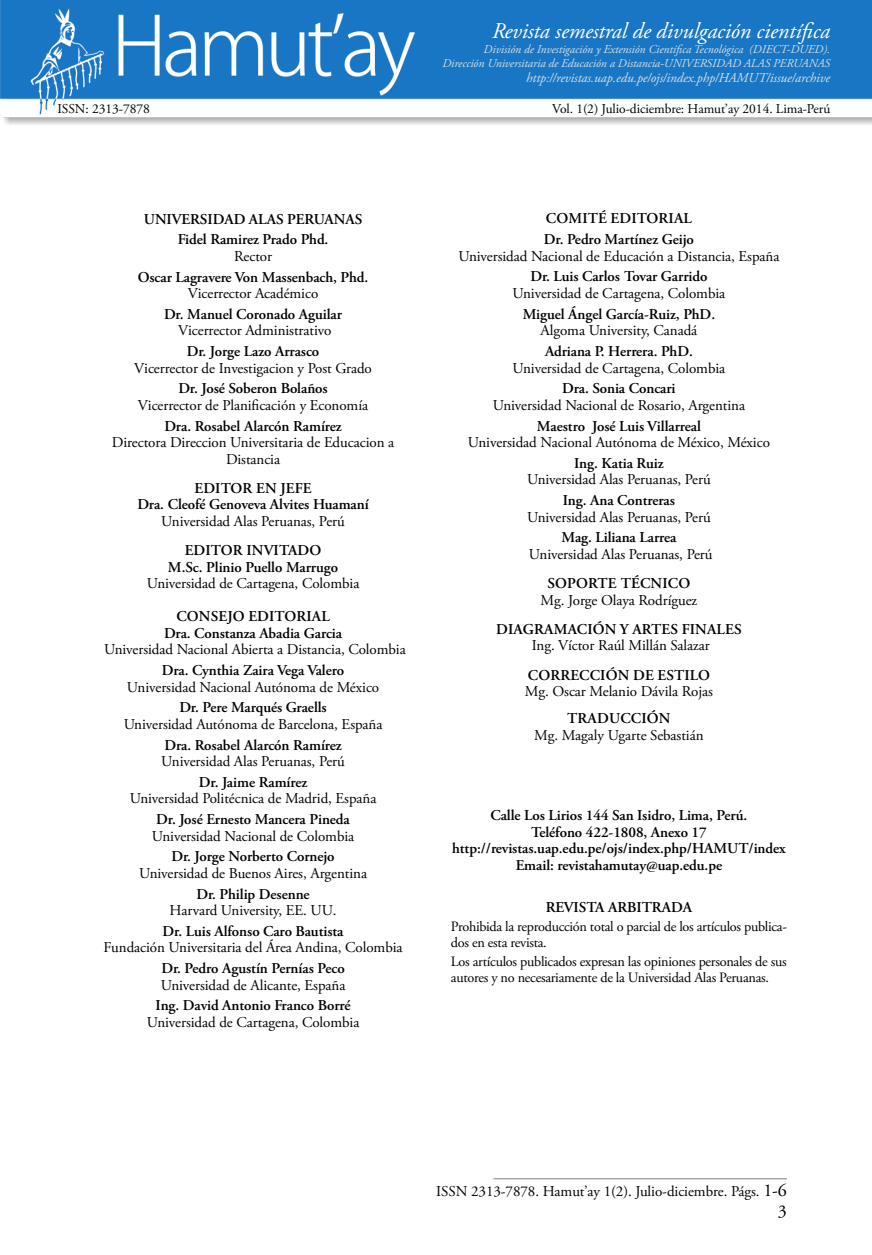
<style>
.page{position:relative;width:872px;height:1255px;background:#fff}
.page>*{position:absolute;margin:0;border:0;box-sizing:border-box;transform-origin:0 0}
.t1{font:italic 22.5px "Adobe Garamond Pro";letter-spacing:-.005em;color:#fff}
.t2{font:18px "Adobe Garamond Pro";color:#000}
.t3{font:15px/16.5px "Adobe Garamond Pro";letter-spacing:-.005em;color:#000;text-align:center}
.t4{font:600 15px/16.5px "Adobe Garamond Pro";letter-spacing:-.005em;color:#000;text-align:center}
.t5{font:14.25px/16.5px "Adobe Garamond Pro";letter-spacing:-.02em;color:#000}
.t6{font:italic 13.5px "Adobe Garamond Pro";letter-spacing:-.005em;color:#d6dfe3}
.t7{font:13.5px "Adobe Garamond Pro";letter-spacing:-.005em;color:#000}
.t8{font:italic 12px/13.5px "Adobe Garamond Pro";letter-spacing:-.005em;color:#d6dfe3;text-align:right}
.s1{font-size:18px}
</style>
<div class="page">
<hr style="left:493px;top:1178px;width:294px;height:1px;background:#808080">
<img style="left:0;top:0;width:872px;height:125px">
<h1 class="t1" style="left:492px;top:17px;width:340px">Revista semestral de divulgación científica</h1>
<p class="t8" style="left:442px;top:43px;width:389px">División de Investigación y Extensión Científica Tecnológica (DIECT-DUED).<br>Dirección Universitaria de Educación a Distancia-UNIVERSIDAD ALAS PERUANAS</p>
<p class="t6" style="left:526px;top:70px;width:305px">http://revistas.uap.edu.pe/ojs/index.php/HAMUT/issue/archive</p>
<p class="t7" style="left:57px;top:101px;width:94px">ISSN: 2313-7878</p>
<p class="t7" style="left:552px;top:101px;width:279px">Vol. 1(2) Julio-diciembre: Hamut’ay 2014. Lima-Perú</p>
<p class="t4" style="left:144px;top:209px;width:220px;line-height:20.7px">UNIVERSIDAD ALAS PERUANAS<br>Fidel Ramirez Prado Phd.</p>
<p class="t3" style="left:234px;top:248px;width:39px">Rector</p>
<p class="t4" style="left:138px;top:269px;width:232px">Oscar Lagravere Von Massenbach, Phd.</p>
<p class="t3" style="left:188px;top:285px;width:132px">Vicerrector Académico</p>
<p class="t4" style="left:164px;top:306px;width:179px">Dr. Manuel Coronado Aguilar</p>
<p class="t3" style="left:178px;top:323px;width:155px">Vicerrector Administrativo</p>
<p class="t4" style="left:187px;top:343px;width:134px">Dr. Jorge Lazo Arrasco</p>
<p class="t3" style="left:134px;top:360px;width:239px">Vicerrector de Investigacion y Post Grado</p>
<p class="t4" style="left:178px;top:380px;width:151px">Dr. José Soberon Bolaños</p>
<p class="t3" style="left:138px;top:397px;width:232px">Vicerrector de Planificación y Economía</p>
<p class="t4" style="left:164px;top:418px;width:179px">Dra. Rosabel Alarcón Ramírez</p>
<p class="t3" style="left:112px;top:434px;width:284px">Directora Direccion Universitaria de Educacion a<br>Distancia</p>
<p class="t4" style="left:137px;top:480px;width:233px;text-align:left;text-indent:57px">Editor en Jefe<br>Dra. Cleofé Genoveva Alvites Huamaní</p>
<p class="t3" style="left:161px;top:513px;width:185px">Universidad Alas Peruanas, Perú</p>
<p class="t4" style="left:185px;top:542px;width:71px">Editor invi</p>
<p class="t4" style="left:168px;top:542px;width:172px;text-align:left;text-indent:111px">tado<br>M.Sc. Plinio Puello Marrugo</p>
<p class="t3" style="left:147px;top:575px;width:214px">Universidad de Cartagena, Colombia</p>
<p class="t4" style="left:176px;top:608px;width:21px">Consejo</p>
<p class="t4" style="left:164px;top:608px;width:180px;text-align:left;text-indent:84px">Editorial<br>Dra. Constanza Abadia Garcia</p>
<p class="t3" style="left:104px;top:641px;width:303px">Universidad Nacional Abierta a Distancia, Colombia</p>
<p class="t4" style="left:162px;top:662px;width:184px">Dra. Cynthia Zaira Vega Valero</p>
<p class="t3" style="left:127px;top:679px;width:254px">Universidad Nacional Autónoma de México</p>
<p class="t4" style="left:179px;top:699px;width:149px">Dr. Pere Marqués Graells</p>
<p class="t3" style="left:124px;top:716px;width:260px">Universidad Autónoma de Barcelona, España</p>
<p class="t4" style="left:164px;top:736px;width:179px">Dra. Rosabel Alarcón Ramírez</p>
<p class="t3" style="left:161px;top:753px;width:185px">Universidad Alas Peruanas, Perú</p>
<p class="t4" style="left:199px;top:774px;width:110px">Dr. Jaime Ramírez</p>
<p class="t3" style="left:130px;top:790px;width:248px">Universidad Politécnica de Madrid, España</p>
<p class="t4" style="left:156px;top:811px;width:195px">Dr. José Ernesto Mancera Pineda</p>
<p class="t3" style="left:152px;top:828px;width:204px">Universidad Nacional de Colombia</p>
<p class="t4" style="left:171px;top:848px;width:165px">Dr. Jorge Norberto Cornejo</p>
<p class="t3" style="left:139px;top:865px;width:229px">Universidad de Buenos Aires, Argentina</p>
<p class="t4" style="left:196px;top:885px;width:115px">Dr. Philip Desenne</p>
<p class="t3" style="left:170px;top:902px;width:168px">Harvard University, EE. UU.</p>
<p class="t4" style="left:163px;top:923px;width:183px">Dr. Luis Alfonso Caro Bautista</p>
<p class="t3" style="left:104px;top:939px;width:300px">Fundación Universitaria del Área Andina, Colombia</p>
<p class="t4" style="left:161px;top:960px;width:185px">Dr. Pedro Agustín Pernías Peco</p>
<p class="t3" style="left:161px;top:977px;width:186px">Universidad de Alicante, España</p>
<p class="t4" style="left:156px;top:997px;width:196px">Ing. David Antonio Franco Borré</p>
<p class="t3" style="left:147px;top:1014px;width:214px">Universidad de Cartagena, Colombia</p>
<p class="t4" style="left:544px;top:208px;width:151px;line-height:20.7px">té Editorial<br>Dr. Pedro Martínez Geijo</p>
<p class="t3" style="left:458px;top:248px;width:322px">Universidad Nacional de Educación a Distancia, España</p>
<p class="t4" style="left:530px;top:269px;width:178px">Dr. Luis Carlos Tovar Garrido</p>
<p class="t3" style="left:512px;top:285px;width:214px">Universidad de Cartagena, Colombia</p>
<p class="t4" style="left:523px;top:306px;width:194px">Miguel Ángel García-Ruiz, PhD.</p>
<p class="t3" style="left:540px;top:323px;width:158px">Algoma University, Canadá</p>
<p class="t4" style="left:545px;top:343px;width:149px">Adriana P. Herrera. PhD.</p>
<p class="t3" style="left:512px;top:360px;width:214px">Universidad de Cartagena, Colombia</p>
<p class="t4" style="left:562px;top:380px;width:115px">Dra. Sonia Concari</p>
<p class="t3" style="left:493px;top:397px;width:254px">Universidad Nacional de Rosario, Argentina</p>
<p class="t4" style="left:537px;top:417px;width:165px">Maestro José Luis Villarreal</p>
<p class="t3" style="left:468px;top:434px;width:303px">Universidad Nacional Autónoma de México, México</p>
<p class="t4" style="left:574px;top:455px;width:91px">Ing. Katia Ruiz</p>
<p class="t3" style="left:527px;top:472px;width:185px">Universidad Alas Peruanas, Perú</p>
<p class="t4" style="left:563px;top:492px;width:114px">Ing. Ana Contreras</p>
<p class="t3" style="left:527px;top:509px;width:185px">Universidad Alas Peruanas, Perú</p>
<p class="t4" style="left:561px;top:529px;width:117px">Mag. Liliana Larrea</p>
<p class="t3" style="left:529px;top:546px;width:185px">Universidad Alas Peruanas, Perú</p>
<p class="t4" style="left:547px;top:575px;width:12px">sopor</p>
<p class="t4" style="left:597px;top:575px;width:54px">te técnico</p>
<p class="t3" style="left:540px;top:592px;width:158px">Mg. Jorge Olaya Rodríguez</p>
<p class="t4" style="left:496px;top:621px;width:23px">Diagramaci</p>
<p class="t4" style="left:593px;top:621px;width:99px">ón y artes finales</p>
<p class="t3" style="left:532px;top:638px;width:179px">Ing. Víctor Raúl Millán Salazar</p>
<p class="t4" style="left:528px;top:666px;width:11px">correcci</p>
<p class="t4" style="left:606px;top:666px;width:88px">ónde estilo</p>
<p class="t3" style="left:525px;top:683px;width:189px">Mg. Oscar Melanio Dávila Rojas</p>
<p class="t4" style="left:567px;top:710px;width:22px">traducci</p>
<p class="t4" style="left:647px;top:710px;width:22px">ón</p>
<p class="t3" style="left:534px;top:727px;width:171px">Mg. Magaly Ugarte Sebastián</p>
<p class="t4" style="left:546px;top:211px;width:22px">Comi</p>
<p class="t4" style="left:452px;top:807px;width:336px">Calle Los Lirios 144 San Isidro, Lima, Perú.<br>Teléfono 422-1808, Anexo 17 http://revistas.uap.edu.pe/ojs/index.php/HAMUT/index Email: revistahamutay@uap.edu.pe</p>
<p class="t4" style="left:546px;top:898px;width:148px">REVISTA ARBITRADA</p>
<p class="t5" style="left:451px;top:918px;width:337px">Prohibida la reproducción total o parcial de los artículos publica&shy;dos en esta revista.</p>
<p class="t5" style="left:451px;top:953px;width:337px">Los artículos publicados expresan las opiniones personales de sus autores y no necesariamente de la Universidad Alas Peruanas.</p>
<p class="t3" style="left:436px;top:1183px;width:352px">ISSN 2313-7878. Hamut’ay 1(2). Julio-diciembre. Págs. <span class="s1">1-6</span></p>
<p class="t2" style="left:778px;top:1200px;width:10px">3</p>
</div>
